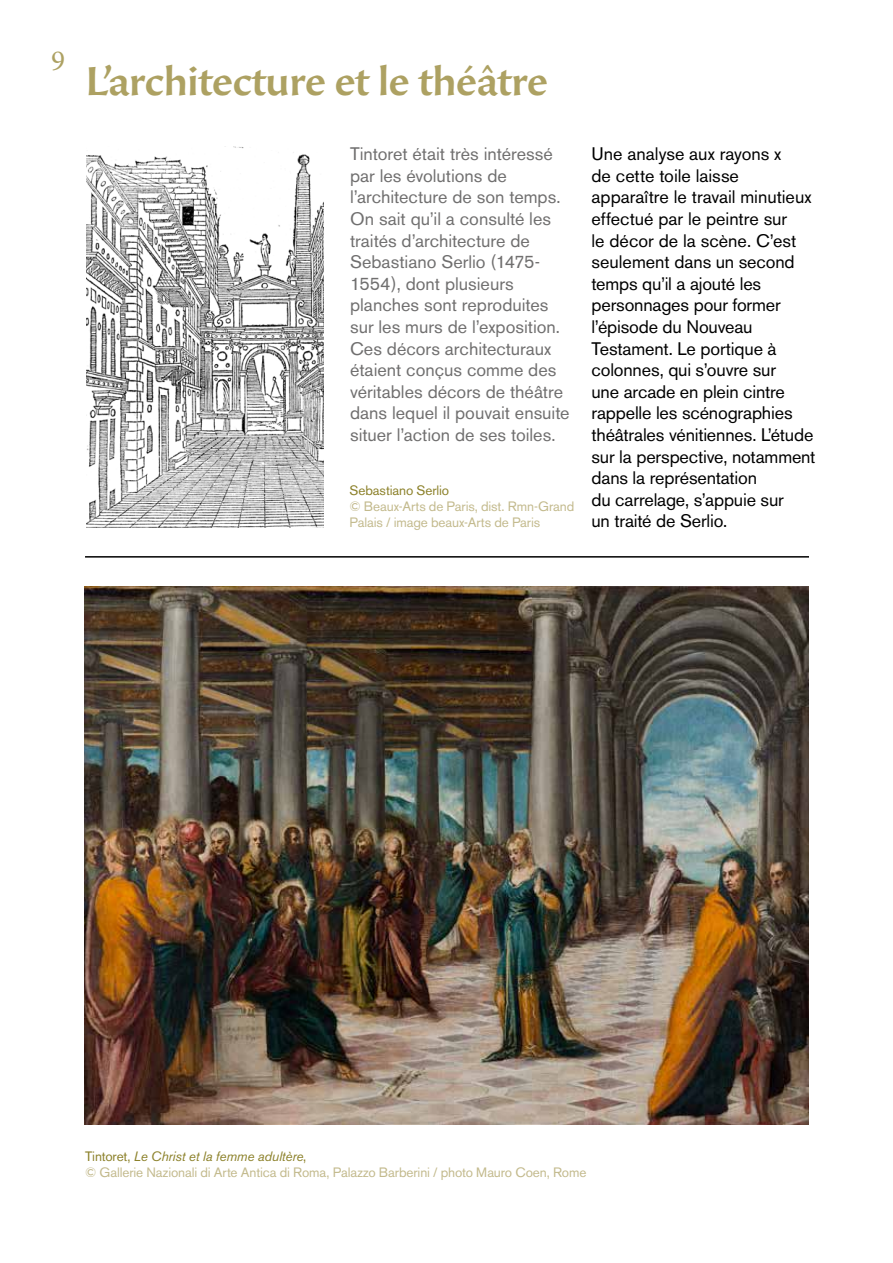
<style>
.page{position:relative;width:893px;height:1263px;background:#fff}
.page>*{position:absolute;margin:0;border:0;box-sizing:border-box;transform-origin:0 0}
.t1{font:500 41.1px "Beorcana Std";letter-spacing:-.02em;color:#ada162}
.t2{font:29.1px "Minion Pro";color:#ada162}
.t3{font:18px/21.6px "Akzidenz Grotesk BE";letter-spacing:-.01em;color:#000}
.t4{font:18px/21.6px "Akzidenz Grotesk BE";color:#706f6f}
.t5{font:13.5px/16.2px "Akzidenz Grotesk BE";letter-spacing:-.005em;color:#c3ba8d}
.t6{font:13.5px "Akzidenz Grotesk BE";letter-spacing:-.005em;color:#8c812a}
.s1{color:#8c812a}
.s2{font-style:italic;color:#8c812a}
</style>
<div class="page">
<img style="left:85px;top:586px;width:724px;height:539px">
<hr style="left:85px;top:556px;width:724px;height:2px;background:#000">
<img style="left:86px;top:147px;width:237px;height:380px">
<h2 class="t2" style="left:51px;top:41px;width:15px">9</h2>
<h1 class="t1" style="left:85px;top:58px;width:464px">L’architecture et le théâtre</h1>
<p class="t4" style="left:350px;top:143px;width:221px">Tintoret était très intéressé par les évolutions de l’architecture de son temps.<br>On sait qu’il a consulté les traités d’architecture de<br>Sebastiano Serlio (1475-<br>1554), dont plusieurs planches sont reproduites sur les murs de l’exposition.<br>Ces décors architecturaux étaient conçus comme des véritables décors de théâtre dans lequel il pouvait ensuite situer l’action de ses toiles.</p>
<p class="t3" style="left:591px;top:143px;width:226px">Une analyse aux rayons x<br>de cette toile laisse apparaître le travail minutieux effectué par le peintre sur<br>le décor de la scène. C’est seulement dans un second temps qu’il a ajouté les personnages pour former l’épisode du Nouveau<br>Testament. Le portique à colonnes, qui s’ouvre sur<br>une arcade en plein cintre rappelle les scénographies théâtrales vénitiennes. L’étude sur la perspective, notamment dans la représentation<br>du carrelage, s’appuie sur<br>un traité de Serlio.</p>
<p class="t6" style="left:350px;top:482px;width:101px">Sebastiano Serlio</p>
<p class="t5" style="left:350px;top:498px;width:226px">© Beaux-Arts de Paris, dist. Rmn-Grand<br>Palais / image beaux-Arts de Paris</p>
<p class="t5" style="left:85px;top:1148px;width:503px"><span class="s1">Tintoret,</span> <span class="s2">Le Christ et la femme adultère</span><span class="s1">,<br></span>© Gallerie Nazionali di Arte Antica di Roma, Palazzo Barberini / photo Mauro Coen, Rome</p>
</div>
